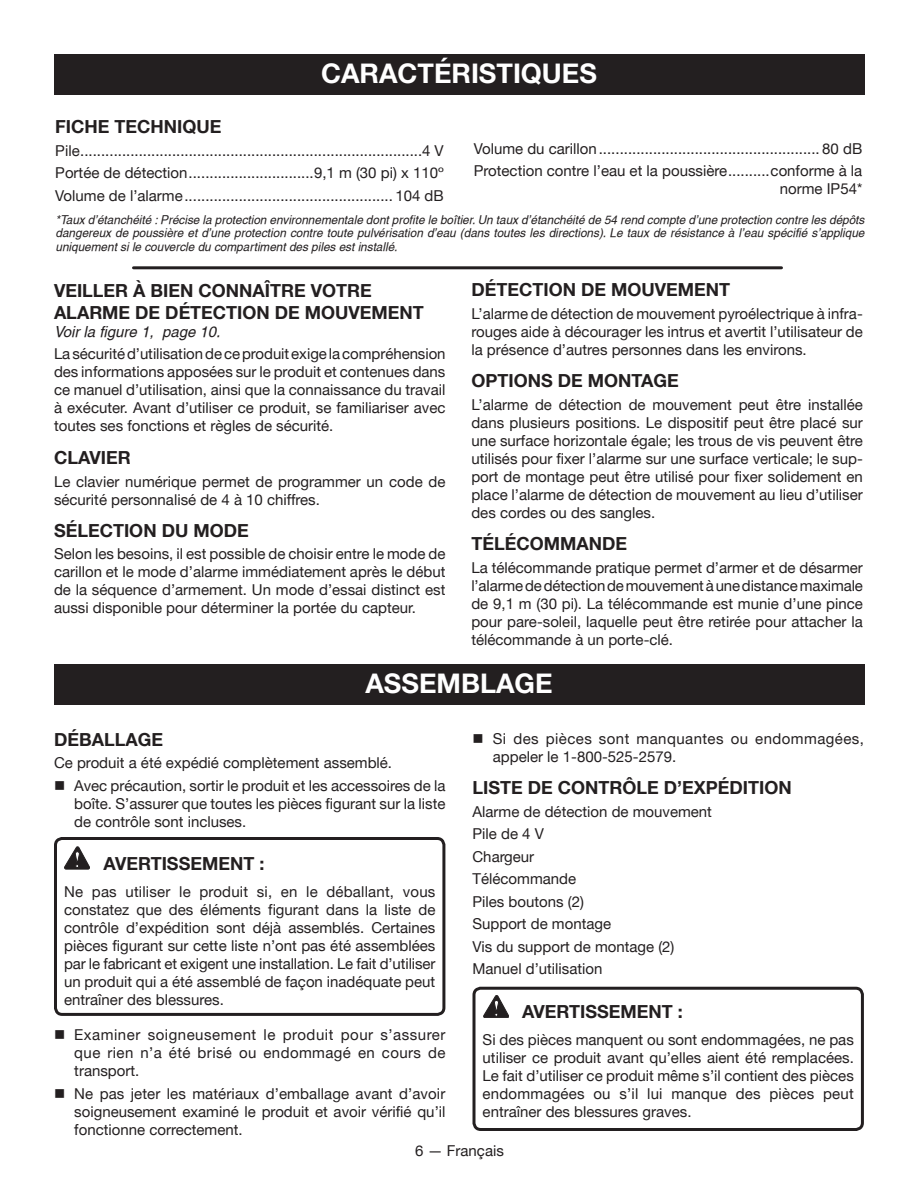
<style>
.page{position:relative;width:918px;height:1188px;background:#fff}
.page>*{position:absolute;margin:0;border:0;box-sizing:border-box;transform-origin:0 0}
.HEADING{font:700 27px "Helvetica Neue";color:#fff}
.Heading_2{font:700 18px "Helvetica Neue";color:#231f20}
.Heading_no_space{font:700 18px/21.6px "Helvetica Neue";color:#231f20}
.Warning{font:700 18px "Helvetica Neue";color:#231f20}
.Body_text{font:15px/18px "Helvetica Neue";color:#231f20;text-align:justify}
.step{font:15px/18px "Helvetica Neue";color:#231f20;text-align:justify}
.Warning_Text{font:15px/18px "Helvetica Neue";color:#231f20;text-align:justify}
.step-2{font:15px/18px "Helvetica Neue";letter-spacing:.03em;color:#231f20}
.see_figure{font:italic 15px "Helvetica";color:#231f20}
.Body_text-2{font:italic 12px/13.5px "Helvetica";color:#231f20;text-align:justify}
</style>
<div class="page">
<div style="left:54px;top:54px;width:811px;height:40px;background:#231f20"></div>
<div style="left:472px;top:987px;width:392px;height:144px;border:3px solid #231f20;border-radius:7px"></div>
<svg style="left:484px;top:995px;width:25px;height:23px"></svg>
<div style="left:54px;top:837px;width:391px;height:179px;border:3px solid #231f20;border-radius:7px"></div>
<svg style="left:64px;top:847px;width:26px;height:22px"></svg>
<hr style="left:133px;top:266px;width:649px;height:3px;background:#231f20">
<div style="left:54px;top:664px;width:811px;height:41px;background:#231f20"></div>
<p class="HEADING" style="left:321px;top:56px;width:277px">CARACTÉRISTIQUES</p>
<p class="Heading_2" style="left:55px;top:116px;width:168px">FICHE TECHNIQUE</p>
<p class="step" style="left:55px;top:141px;width:390px">Pile..................................................................................4 V</p>
<p class="step" style="left:55px;top:164px;width:390px">Portée de détection..............................9,1 m (30 pi) x 110º</p>
<p class="step" style="left:55px;top:186px;width:390px">Volume de l’alarme.................................................. 104 dB</p>
<p class="step" style="left:474px;top:139px;width:390px">Volume du carillon..................................................... 80 dB</p>
<p class="step" style="left:474px;top:162px;width:390px">Protection contre l’eau et la poussière..........conforme à la</p>
<p class="step" style="left:780px;top:180px;width:84px">norme IP54*</p>
<p class="Body_text-2" style="left:56px;top:213px;width:810px">*Taux d’étanchéité : Précise la protection environnementale dont profite le boîtier. Un taux d’étanchéité de 54 rend compte d’une protection contre les dépôts dangereux de poussière et d’une protection contre toute pulvérisation d’eau (dans toutes les directions). Le taux de résistance à l’eau spécifié s’applique uniquement si le couvercle du compartiment des piles est installé.</p>
<p class="Heading_2" style="left:471px;top:279px;width:260px">DÉTECTION DE MOUVEMENT</p>
<p class="Body_text" style="left:471px;top:304px;width:393px">L’alarme de détection de mouvement pyroélectrique à infra&shy;rouges aide à décourager les intrus et avertit l’utilisateur de la présence d’autres personnes dans les environs.</p>
<p class="Heading_2" style="left:471px;top:370px;width:209px">OPTIONS DE MONTAGE</p>
<p class="Body_text" style="left:471px;top:396px;width:393px">L’alarme de détection de mouvement peut être installée dans plusieurs positions. Le dispositif peut être placé sur une surface horizontale égale; les trous de vis peuvent être utilisés pour fixer l’alarme sur une surface verticale; le sup&shy;port de montage peut être utilisé pour fixer solidement en place l’alarme de détection de mouvement au lieu d’utiliser des cordes ou des sangles.</p>
<p class="Heading_2" style="left:471px;top:533px;width:157px">TÉLÉCOMMANDE</p>
<p class="Body_text" style="left:471px;top:558px;width:393px">La télécommande pratique permet d’armer et de désarmer l’alarme de détection de mouvement à une distance maximale de 9,1 m (30 pi). La télécommande est munie d’une pince pour pare-soleil, laquelle peut être retirée pour attacher la télécommande à un porte-clé.</p>
<p class="HEADING" style="left:365px;top:667px;width:189px">ASSEMBLAGE</p>
<p class="Heading_no_space" style="left:54px;top:280px;width:371px">VEILLER À BIEN CONNAÎTRE VOTRE<br>ALARME DE DÉTECTION DE MOUVEMENT</p>
<p class="see_figure" style="left:54px;top:323px;width:168px">Voir la figure 1, page 10.</p>
<p class="Body_text" style="left:54px;top:345px;width:393px">La sécurité d’utilisation de ce produit exige la compréhension des informations apposées sur le produit et contenues dans ce manuel d’utilisation, ainsi que la connaissance du travail à exécuter. Avant d’utiliser ce produit, se familiariser avec toutes ses fonctions et règles de sécurité.</p>
<p class="Heading_2" style="left:54px;top:446px;width:78px">CLAVIER</p>
<p class="Body_text" style="left:54px;top:472px;width:393px">Le clavier numérique permet de programmer un code de sécurité personnalisé de 4 à 10 chiffres.</p>
<p class="Heading_2" style="left:54px;top:519px;width:196px">SÉLECTION DU MODE</p>
<p class="Body_text" style="left:54px;top:545px;width:393px">Selon les besoins, il est possible de choisir entre le mode de carillon et le mode d’alarme immédiatement après le début de la séquence d’armement. Un mode d’essai distinct est aussi disponible pour déterminer la portée du capteur.</p>
<p class="Heading_2" style="left:54px;top:728px;width:111px">DÉBALLAGE</p>
<p class="Body_text" style="left:54px;top:753px;width:340px">Ce produit a été expédié complètement assemblé.</p>
<p class="step" style="left:74px;top:776px;width:373px;text-indent:-20px">■ Avec précaution, sortir le produit et les accessoires de la boîte. S’assurer que toutes les pièces figurant sur la liste de contrôle sont incluses.</p>
<p class="Warning" style="left:104px;top:852px;width:162px">AVERTISSEMENT :</p>
<p class="Warning_Text" style="left:64px;top:882px;width:373px">Ne pas utiliser le produit si, en le déballant, vous constatez que des éléments figurant dans la liste de contrôle d’expédition sont déjà assemblés. Certaines pièces figurant sur cette liste n’ont pas été assemblées par le fabricant et exigent une installation. Le fait d’utiliser un produit qui a été assemblé de façon inadéquate peut entraîner des blessures.</p>
<p class="step" style="left:74px;top:1026px;width:373px;text-indent:-20px">■ Examiner soigneusement le produit pour s’assurer que rien n’a été brisé ou endommagé en cours de transport.</p>
<p class="step" style="left:74px;top:1084px;width:373px;text-indent:-20px">■ Ne pas jeter les matériaux d’emballage avant d’avoir soigneusement examiné le produit et avoir vérifié qu’il fonctionne correctement.</p>
<p class="step-2" style="left:493px;top:730px;width:373px;text-indent:-20px">■ Si des pièces sont manquantes ou endommagées, appeler le 1-800-525-2579.</p>
<p class="Heading_2" style="left:472px;top:777px;width:321px">LISTE DE CONTRÔLE D’EXPÉDITION</p>
<p class="Body_text" style="left:472px;top:802px;width:241px">Alarme de détection de mouvement</p>
<p class="Body_text" style="left:472px;top:825px;width:73px">Pile de 4 V</p>
<p class="Body_text" style="left:472px;top:847px;width:63px">Chargeur</p>
<p class="Body_text" style="left:472px;top:870px;width:105px">Télécommande</p>
<p class="Body_text" style="left:472px;top:892px;width:113px">Piles boutons (2)</p>
<p class="Body_text" style="left:472px;top:915px;width:140px">Support de montage</p>
<p class="Body_text" style="left:472px;top:937px;width:204px">Vis du support de montage (2)</p>
<p class="Body_text" style="left:472px;top:960px;width:132px">Manuel d’utilisation</p>
<p class="Warning" style="left:522px;top:1000px;width:162px">AVERTISSEMENT :</p>
<p class="Warning_Text" style="left:483px;top:1030px;width:373px">Si des pièces manquent ou sont endommagées, ne pas utiliser ce produit avant qu’elles aient été remplacées.<br>Le fait d’utiliser ce produit même s’il contient des pièces endommagées ou s’il lui manque des pièces peut entraîner des blessures graves.</p>
<p class="Body_text" style="left:415px;top:1141px;width:90px">6 — Français</p>
</div>
